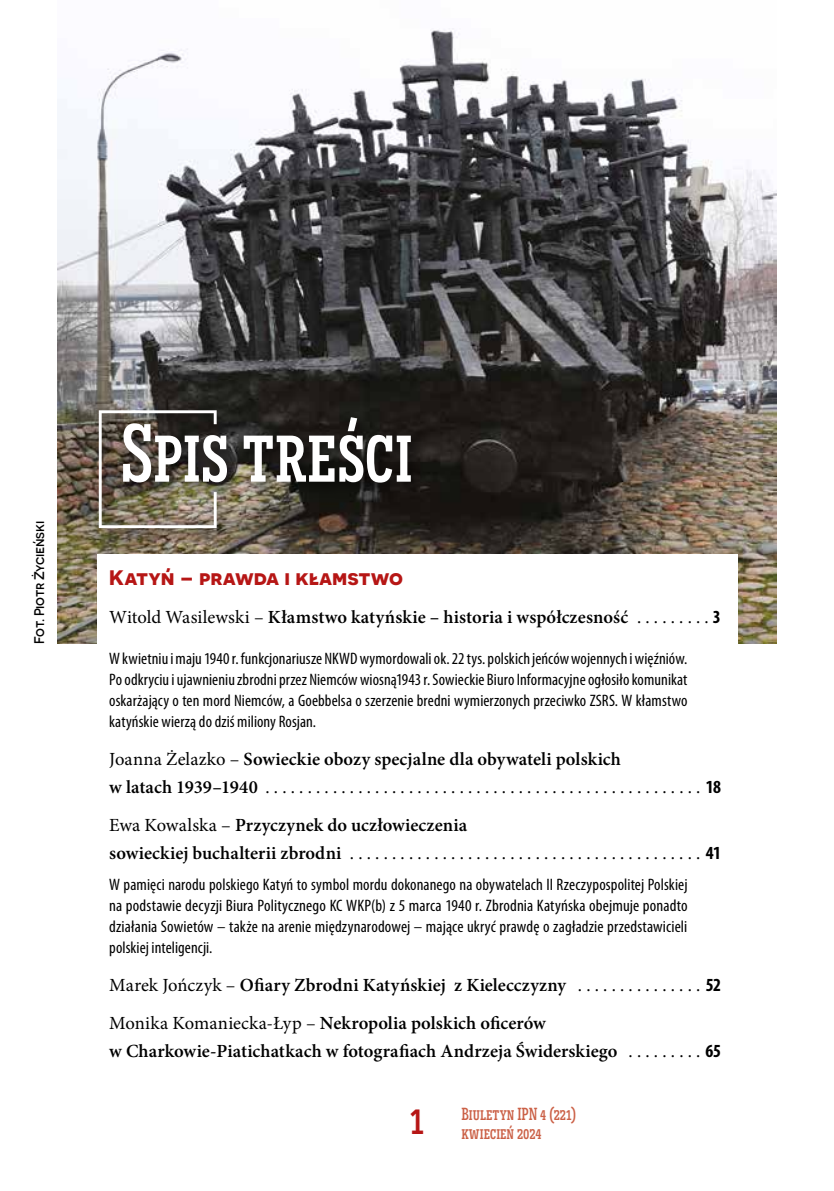
<style>
.page{position:relative;width:834px;height:1191px;background:#fff}
.page>*{position:absolute;margin:0;border:0;box-sizing:border-box;transform-origin:0 0}
.t1{font:500 82.25px "Novecentoslabcondensed";color:#fff}
.t2{font:500 43.75px "Novecentoslabcondensed";color:#b61615}
.t3{font:700 21px "Novecentosanswide";letter-spacing:-.005em;color:#b61615}
.t4{font:600 18.55px/38px "Minion Pro";letter-spacing:.005em;color:#000}
.t5{font:18.55px/28px "Minion Pro";color:#000}
.t6{font:500 17.5px "Novecentoslabcondensed";color:#cb6046}
.t7{font:condensed 16.62px/21px "Myriad Pro";letter-spacing:.005em;color:#000;text-align:justify}
.t8{font:500 14px "Novecentosanswide";letter-spacing:-.02em;color:#000;scale:.95 1}
.s1{font-weight:400}
.s2{font-family:"Myriad Pro";font-weight:700;font-stretch:condensed}
.s3{font-weight:600}
</style>
<div class="page">
<img style="left:57px;top:28px;width:719px;height:616px">
<div style="left:97px;top:554px;width:640px;height:200px;background:#fff"></div>
<div style="left:91px;top:401px;width:336px;height:143px;background:#000;opacity:.75"></div>
<img style="left:99px;top:410px;width:118px;height:118px">
<p class="t8" style="left:31px;top:644px;width:131px;rotate:-90deg">Fot. Piotr Życieński</p>
<h1 class="t1" style="left:121px;top:405px;width:293px">Spis treści</h1>
<p class="t3" style="left:109px;top:565px;width:295px">Katyń – prawda i kłamstwo</p>
<p class="t4" style="left:109px;top:598px;width:613px"><span class="s1">Witold Wasilewski –</span> Kłamstwo katyńskie – historia i współczesność <span class="s1">. . . . . . . .</span> <span class="s2">3</span></p>
<p class="t7" style="left:109px;top:648px;width:579px">W kwietniu imaju 1940r. funkcjonariusze NKWD wymordowali ok. 22 tys. polskich jeńców wojennych iwięźniów.<br>Po odkryciu iujawnieniu zbrodni przez Niemców wiosną1943r. Sowieckie Biuro Informacyjne ogłosiło komunikat oskarżający o ten mord Niemców, a Goebbelsa o szerzenie bredni wymierzonych przeciwko ZSRS. W kłamstwo katyńskie wierzą dodziś miliony Rosjan.</p>
<p class="t5" style="left:109px;top:745px;width:613px">Joanna Żelazko – <span class="s3">Sowieckie obozy specjalne dla obywateli polskich<br>w latach 1939–1940</span> . . . . . . . . . . . . . . . . . . . . . . . . . . . . . . . . . . . . . . . . . . . . . . . . . . . <span class="s2">18</span></p>
<p class="t5" style="left:109px;top:811px;width:613px">Ewa Kowalska – <span class="s3">Przyczynek do uczłowieczenia<br>sowieckiej buchalterii zbrodni</span>..........................................<span class="s2">41</span></p>
<p class="t7" style="left:109px;top:874px;width:580px">W pamięci narodu polskiego Katyń to symbol mordu dokonanego na obywatelach II Rzeczypospolitej Polskiej na podstawie decyzji Biura Politycznego KC WKP(b) z 5 marca 1940 r. Zbrodnia Katyńska obejmuje ponadto działania Sowietów – także na arenie międzynarodowej – mające ukryć prawdę o zagładzie przedstawicieli polskiej inteligencji.</p>
<p class="t4" style="left:109px;top:965px;width:613px"><span class="s1">Marek Jończyk –</span> Ofiary Zbrodni Katyńskiej z Kielecczyzny <span class="s1">. . . . . . . . . . . . . .</span> <span class="s2">52<br></span><span class="s1">Monika Komaniecka-Łyp –</span> Nekropolia polskich oficerów</p>
<p class="t4" style="left:109px;top:1031px;width:613px">w Charkowie-Piatichatkach w fotografiach Andrzeja Świderskiego <span class="s1">. . . . . . . .</span> <span class="s2">65</span></p>
<h2 class="t2" style="left:410px;top:1093px;width:15px">1</h2>
<p class="t6" style="left:461px;top:1103px;width:116px">Biuletyn IPN 4 (221)</p>
<p class="t6" style="left:461px;top:1123px;width:82px">kwiecień 2024</p>
</div>
